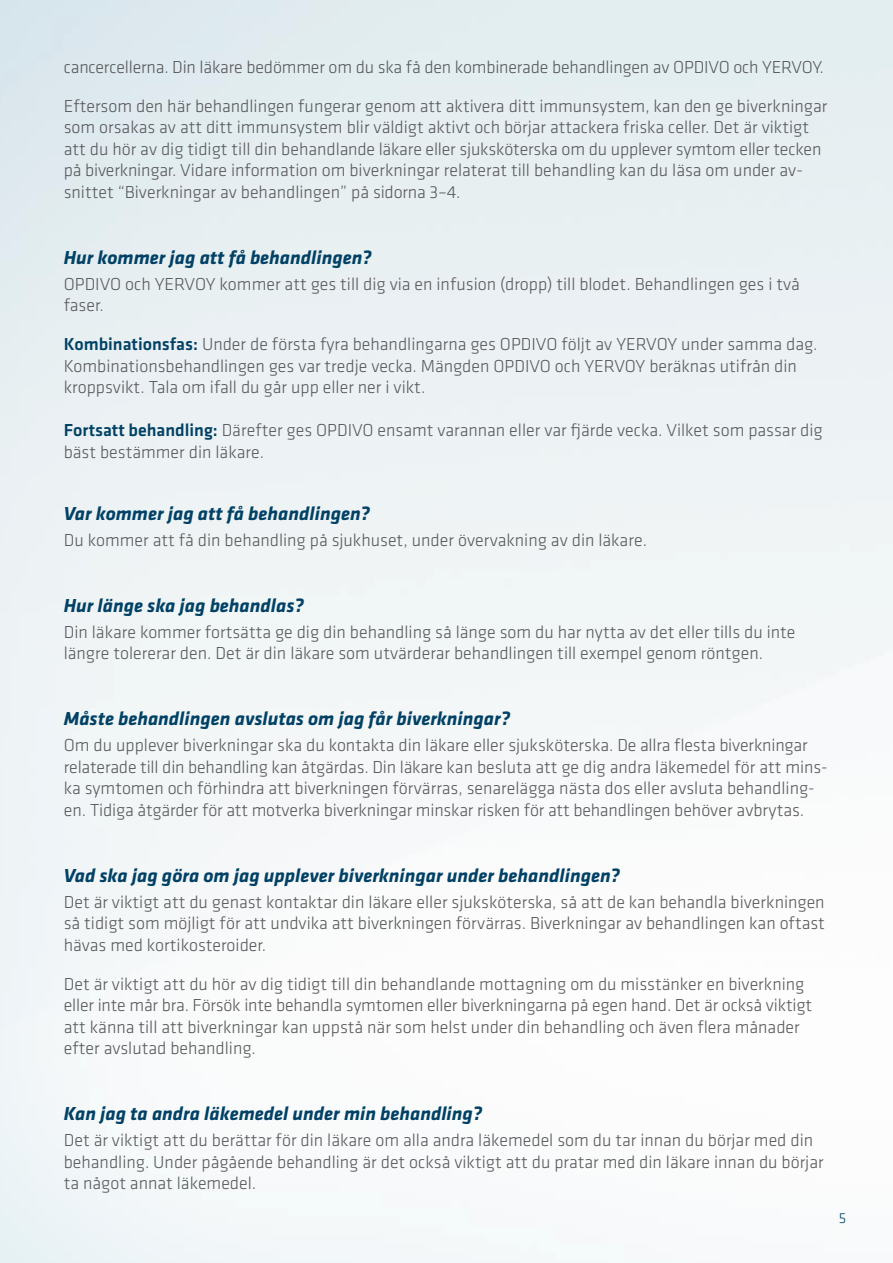
<style>
.page{position:relative;width:893px;height:1263px;background:#fff}
.page>*{position:absolute;margin:0;border:0;box-sizing:border-box;transform-origin:0 0}
.t1{font:italic 700 19.5px "Klavika";color:#004165}
.t2{font:300 18px/21.6px "Klavika";color:#58585a}
.t3{font:300 15px "Klavika";color:#004165}
.s1{font-weight:500;color:#004165}
</style>
<div class="page">
<p class="t2" style="left:64px;top:48px;width:765px;line-height:38.5px">cancercellerna. Din läkare bedömmer om du ska få den kombinerade behandlingen av OPDIVO och YERVOY.<br>Eftersom den här behandlingen fungerar genom att aktivera ditt immunsystem, kan den ge biverkningar</p>
<p class="t2" style="left:64px;top:116px;width:759px">som orsakas av att ditt immunsystem blir väldigt aktivt och börjar attackera friska celler. Det är viktigt att du hör av dig tidigt till din behandlande läkare eller sjuksköterska om du upplever symtom eller tecken på biverkningar. Vidare information om biverkningar relaterat till behandling kan du läsa om under av&shy;snittet “Biverkningar av behandlingen” på sidorna 3–4.</p>
<p class="t1" style="left:64px;top:244px;width:309px">Hur kommer jag att få behandlingen?</p>
<p class="t2" style="left:64px;top:273px;width:738px">OPDIVO och YERVOY kommer att ges till dig via en infusion (dropp) till blodet. Behandlingen ges i två faser.</p>
<p class="t2" style="left:64px;top:333px;width:755px"><span class="s1">Kombinationsfas:</span> Under de första fyra behandlingarna ges OPDIVO följt av YERVOY under samma dag.<br>Kombinationsbehandlingen ges var tredje vecka. Mängden OPDIVO och YERVOY beräknas utifrån din kroppsvikt. Tala om ifall du går upp eller ner i vikt.</p>
<p class="t2" style="left:64px;top:419px;width:761px"><span class="s1">Fortsatt behandling:</span> Därefter ges OPDIVO ensamt varannan eller var fjärde vecka. Vilket som passar dig bäst bestämmer din läkare.</p>
<p class="t1" style="left:64px;top:500px;width:308px">Var kommer jag att få behandlingen?</p>
<p class="t2" style="left:64px;top:529px;width:585px">Du kommer att få din behandling på sjukhuset, under övervakning av din läkare.</p>
<p class="t1" style="left:64px;top:591px;width:242px">Hur länge ska jag behandlas?</p>
<p class="t2" style="left:64px;top:621px;width:733px">Din läkare kommer fortsätta ge dig din behandling så länge som du har nytta av det eller tills du inte längre tolererar den. Det är din läkare som utvärderar behandlingen till exempel genom röntgen.</p>
<p class="t1" style="left:64px;top:705px;width:448px">Måste behandlingen avslutas om jag får biverkningar?</p>
<p class="t2" style="left:64px;top:734px;width:765px">Om du upplever biverkningar ska du kontakta din läkare eller sjuksköterska. De allra flesta biverkningar relaterade till din behandling kan åtgärdas. Din läkare kan besluta att ge dig andra läkemedel för att mins&shy;ka symtomen och förhindra att biverkningen förvärras, senarelägga nästa dos eller avsluta behandling&shy;en. Tidiga åtgärder för att motverka biverkningar minskar risken för att behandlingen behöver avbrytas.</p>
<p class="t1" style="left:64px;top:861px;width:558px">Vad ska jag göra om jag upplever biverkningar under behandlingen?</p>
<p class="t2" style="left:64px;top:891px;width:763px;text-align:justify">Det är viktigt att du genast kontaktar din läkare eller sjuksköterska, så att de kan behandla biverkningen så tidigt som möjligt för att undvika att biverkningen förvärras. Biverkningar av behandlingen kan oftast hävas med kortikosteroider.</p>
<p class="t2" style="left:64px;top:972px;width:750px">Det är viktigt att du hör av dig tidigt till din behandlande mottagning om du misstänker en biverkning eller inte mår bra. Försök inte behandla symtomen eller biverkningarna på egen hand. Det är också viktigt att känna till att biverkningar kan uppstå när som helst under din behandling och även flera månader efter avslutad behandling.</p>
<p class="t1" style="left:64px;top:1100px;width:420px">Kan jag ta andra läkemedel under min behandling?</p>
<p class="t2" style="left:64px;top:1129px;width:761px">Det är viktigt att du berättar för din läkare om alla andra läkemedel som du tar innan du börjar med din behandling. Under pågående behandling är det också viktigt att du pratar med din läkare innan du börjar ta något annat läkemedel.</p>
<p class="t3" style="left:839px;top:1209px;width:9px">5</p>
</div>
